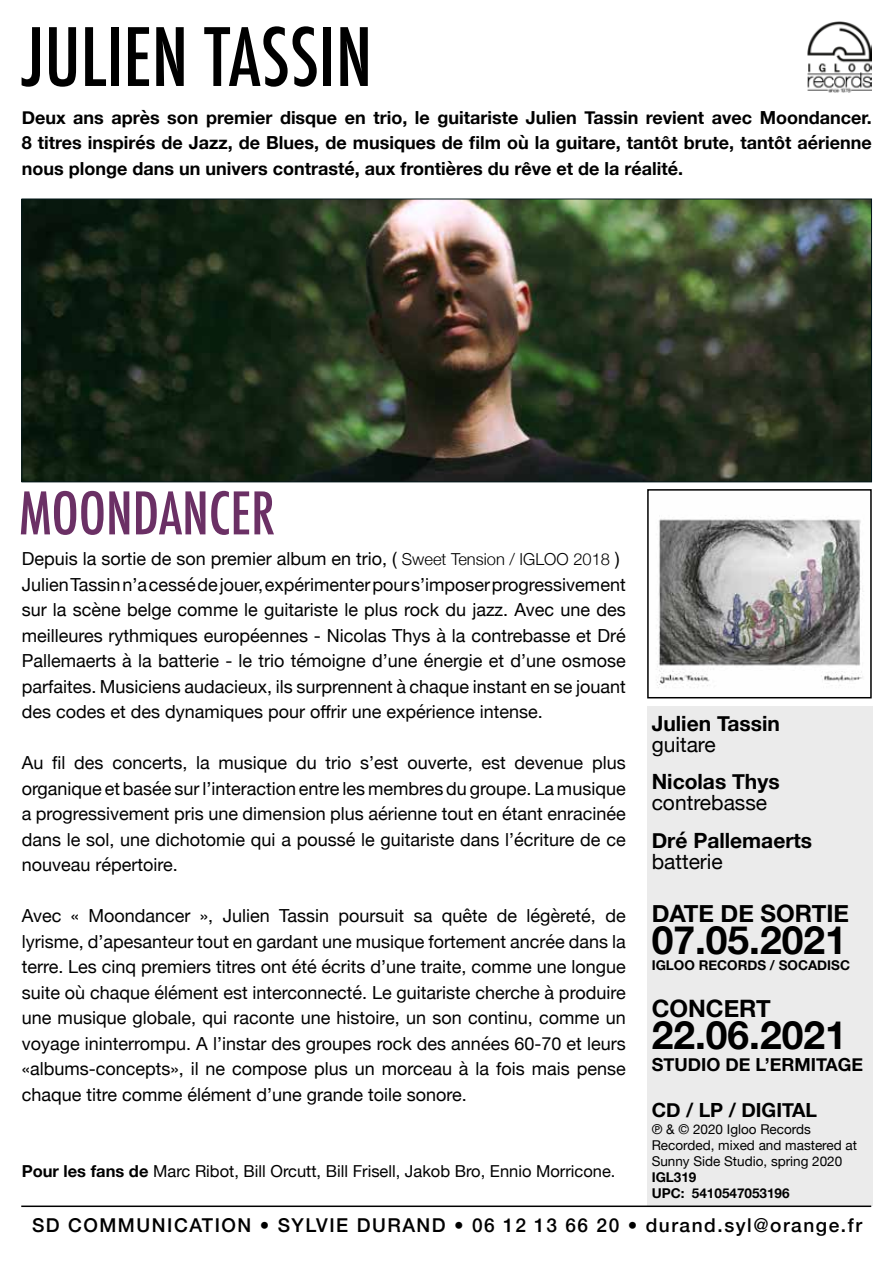
<style>
.page{position:relative;width:893px;height:1263px;background:#fff}
.page>*{position:absolute;margin:0;border:0;box-sizing:border-box;transform-origin:0 0}
.t1{font:500 condensed 78px "Futura";color:#000}
.t2{font:500 condensed 57px "Futura";color:#6b3065}
.t3{font:700 39px "Helvetica Neue";color:#000}
.t4{font:700 24px "Helvetica Neue";color:#000}
.t5{font:700 21px "Helvetica Neue";color:#000}
.t6{font:21px "Helvetica Neue";color:#000}
.t7{font:700 19.5px "Helvetica Neue";color:#000}
.t8{font:500 19.05px "Helvetica Neue";letter-spacing:.08em;color:#000}
.t9{font:18px/25.5px "Helvetica Neue";color:#000;text-align:justify}
.t10{font:700 18px/25.5px "Helvetica Neue";color:#000;text-align:justify}
.t11{font:16.5px "Helvetica Neue";color:#000}
.t12{font:13.5px/16.2px "Helvetica Neue";color:#000}
.t13{font:700 13.5px/16.2px "Helvetica Neue";color:#000}
.s1{font-weight:300;font-size:16.5px}
.s2{font-weight:700}
</style>
<div class="page">
<div style="left:647px;top:706px;width:226px;height:499px;background:#ebebeb"></div>
<hr style="left:21px;top:1205px;width:850px;height:2px;background:#000">
<img style="left:808px;top:21px;width:64px;height:71px">
<img style="left:24px;top:201px;width:846px;height:279px">
<img style="left:657px;top:515px;width:207px;height:173px">
<div style="left:647px;top:489px;width:225px;height:209px;border:2px solid #000"></div>
<h1 class="t1" style="left:22px;top:7px;width:352px">JULIEN TASSIN</h1>
<p class="t10" style="left:22px;top:105px;width:851px">Deux ans après son premier disque en trio, le guitariste Julien Tassin revient avec Moondancer.<br>8 titres inspirés de Jazz, de Blues, de musiques de film où la guitare, tantôt brute, tantôt aérienne nous plonge dans un univers contrasté, aux frontières du rêve et de la réalité.</p>
<h2 class="t2" style="left:19px;top:477px;width:258px">MOONDANCER</h2>
<p class="t9" style="left:22px;top:547px;width:605px;text-align:left">Depuis la sortie de son premier album en trio, ( <span class="s1">Sweet Tension / IGLOO 2018</span> )<br>Julien Tassin n’a cessé de jouer, expérimenter pour s’imposer progressivement sur la scène belge comme le guitariste le plus rock du jazz. Avec une des meilleures rythmiques européennes - Nicolas Thys à la contrebasse et Dré Pallemaerts à la batterie - le trio témoigne d’une énergie et d’une osmose parfaites. Musiciens audacieux, ils surprennent à chaque instant en se jouant des codes et des dynamiques pour offrir une expérience intense.</p>
<p class="t9" style="left:22px;top:751px;width:605px">Au fil des concerts, la musique du trio s’est ouverte, est devenue plus organique et basée sur l’interaction entre les membres du groupe. La musique a progressivement pris une dimension plus aérienne tout en étant enracinée dans le sol, une dichotomie qui a poussé le guitariste dans l’écriture de ce nouveau répertoire.</p>
<p class="t9" style="left:22px;top:904px;width:605px">Avec « Moondancer », Julien Tassin poursuit sa quête de légèreté, de lyrisme, d’apesanteur tout en gardant une musique fortement ancrée dans la terre. Les cinq premiers titres ont été écrits d’une traite, comme une longue suite où chaque élément est interconnecté. Le guitariste cherche à produire une musique globale, qui raconte une histoire, un son continu, comme un voyage ininterrompu. A l’instar des groupes rock des années 60-70 et leurs «albums-concepts», il ne compose plus un morceau à la fois mais pense chaque titre comme élément d’une grande toile sonore.</p>
<p class="t11" style="left:22px;top:1159px;width:595px"><span class="s2">Pour les fans de</span> Marc Ribot, Bill Orcutt, Bill Frisell, Jakob Bro, Ennio Morricone.</p>
<p class="t5" style="left:652px;top:707px;width:130px">Julien Tassin</p>
<p class="t6" style="left:652px;top:729px;width:66px">guitare</p>
<p class="t5" style="left:652px;top:765px;width:129px">Nicolas Thys</p>
<p class="t6" style="left:652px;top:788px;width:117px">contrebasse</p>
<p class="t5" style="left:652px;top:824px;width:162px">Dré Pallemaerts</p>
<p class="t6" style="left:652px;top:846px;width:73px">batterie</p>
<h3 class="t4" style="left:652px;top:895px;width:199px">DATE DE SORTIE</h3>
<h3 class="t3" style="left:652px;top:909px;width:197px">07.05.2021</h3>
<p class="t13" style="left:652px;top:957px;width:200px">IGLOO RECORDS / SOCADISC</p>
<h3 class="t4" style="left:652px;top:990px;width:121px">CONCERT</h3>
<h3 class="t3" style="left:652px;top:1004px;width:197px">22.06.2021</h3>
<p class="t10" style="left:652px;top:1052px;width:213px">STUDIO DE L’ERMITAGE</p>
<p class="t7" style="left:652px;top:1095px;width:167px">CD / LP / DIGITAL</p>
<p class="t12" style="left:652px;top:1121px;width:207px">℗ &amp; © 2020 Igloo Records<br>Recorded, mixed and mastered at<br>Sunny Side Studio, spring 2020</p>
<p class="t13" style="left:652px;top:1169px;width:139px">IGL319<br>UPC: 5410547053196</p>
<p class="t8" style="left:32px;top:1210px;width:831px">SD COMMUNICATION • SYLVIE DURAND • 06 12 13 66 20 • durand.syl@orange.fr</p>
</div>
